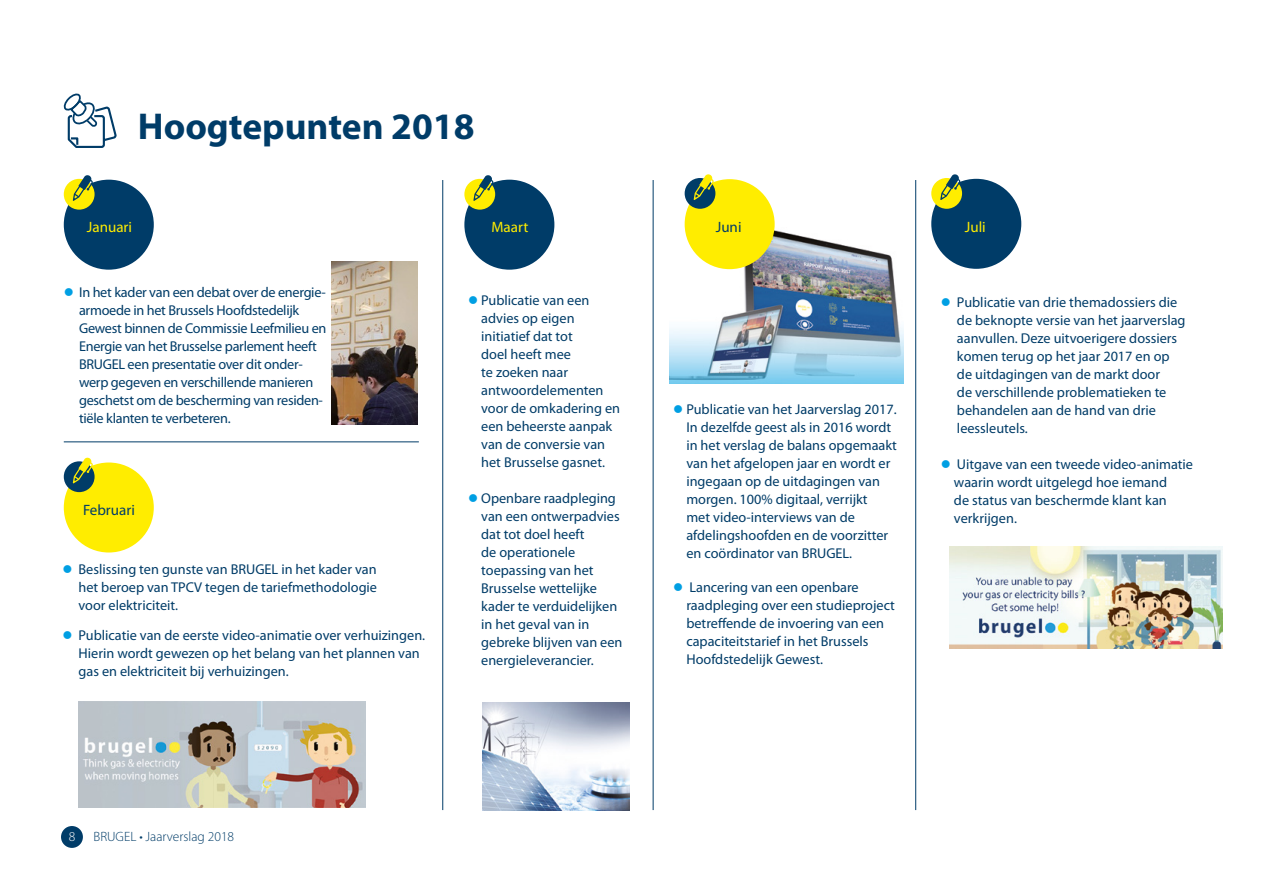
<style>
.page{position:relative;width:1263px;height:893px;background:#fff}
.page>*{position:absolute;margin:0;border:0;box-sizing:border-box;transform-origin:0 0}
.t1{font:700 37.5px "Myriad Pro";color:#003c68}
.t2{font:15px "Myriad Pro";color:#ffed00}
.t3{font:15px "Myriad Pro";color:#003c68}
.t4{font:14.25px/18px "Myriad Pro";color:#003c68}
.t5{font:14.25px/18px "Myriad Pro";letter-spacing:-.02em;color:#003c68}
.t6{font:300 13.5px "Myriad Pro";color:#003c68}
.t7{font:300 13.5px "Myriad Pro";color:#fff}
.s1{color:#009fe3}
</style>
<div class="page">
<svg style="left:64px;top:93px;width:53px;height:55px"></svg>
<hr style="left:442px;top:180px;width:1px;height:630px;background:#003c68">
<hr style="left:653px;top:180px;width:1px;height:630px;background:#003c68">
<hr style="left:915px;top:180px;width:1px;height:630px;background:#003c68">
<div style="left:64px;top:462px;width:90px;height:90px;background:#ffed00;border-radius:50%"></div>
<div style="left:64px;top:461px;width:31px;height:31px;background:#003c68;border-radius:50%"></div>
<svg style="left:73px;top:457px;width:20px;height:26px"></svg>
<div style="left:464px;top:180px;width:90px;height:90px;background:#003c68;border-radius:50%"></div>
<div style="left:464px;top:179px;width:31px;height:31px;background:#ffed00;border-radius:50%"></div>
<svg style="left:473px;top:175px;width:20px;height:26px"></svg>
<div style="left:64px;top:180px;width:90px;height:90px;background:#003c68;border-radius:50%"></div>
<div style="left:64px;top:179px;width:31px;height:31px;background:#ffed00;border-radius:50%"></div>
<svg style="left:73px;top:175px;width:20px;height:26px"></svg>
<div style="left:931px;top:179px;width:90px;height:90px;background:#003c68;border-radius:50%"></div>
<div style="left:931px;top:178px;width:31px;height:31px;background:#ffed00;border-radius:50%"></div>
<svg style="left:940px;top:174px;width:20px;height:26px"></svg>
<hr style="left:64px;top:441px;width:355px;height:1px;background:#003c68">
<img style="left:669px;top:230px;width:235px;height:154px">
<div style="left:662px;top:209px;width:71px;height:64px;background:#fff"></div>
<div style="left:685px;top:179px;width:90px;height:90px;background:#ffed00;border-radius:50%"></div>
<div style="left:685px;top:178px;width:30px;height:31px;background:#003c68;border-radius:50%"></div>
<svg style="left:694px;top:174px;width:20px;height:26px"></svg>
<img style="left:332px;top:261px;width:86px;height:163px">
<img style="left:79px;top:702px;width:286px;height:106px">
<img style="left:949px;top:547px;width:274px;height:101px">
<img style="left:483px;top:702px;width:146px;height:108px">
<div style="left:61px;top:826px;width:22px;height:22px;background:#003c68;border-radius:50%"></div>
<h1 class="t1" style="left:138px;top:105px;width:338px">Hoogtepunten 2018</h1>
<p class="t2" style="left:87px;top:219px;width:47px">Januari</p>
<p class="t2" style="left:491px;top:219px;width:38px">Maart</p>
<p class="t3" style="left:716px;top:218px;width:27px">Juni</p>
<p class="t2" style="left:965px;top:218px;width:22px">Juli</p>
<p class="t5" style="left:79px;top:283px;width:249px;text-indent:-15px"><span class="s1">●</span> In het kader van een debat over de energie&shy;armoede in het Brussels Hoofdstedelijk Gewest binnen de Commissie Leefmilieu en Energie van het Brusselse parlement heeft BRUGEL een presentatie over dit onder&shy;werp gegeven en verschillende manieren geschetst om de bescherming van residen&shy;tiële klanten te verbeteren.</p>
<p class="t4" style="left:957px;top:293px;width:230px;text-indent:-16px"><span class="s1">●</span> Publicatie van drie themadossiers die de beknopte versie van het jaarverslag aanvullen. Deze uitvoerigere dossiers komen terug op het jaar 2017 en op de uitdagingen van de markt door<br>de verschillende problematieken te behandelen aan de hand van drie leessleutels.</p>
<p class="t4" style="left:954px;top:455px;width:241px;text-indent:-13px"><span class="s1">●</span> Uitgave van een tweede video-animatie waarin wordt uitgelegd hoe iemand<br>de status van beschermde klant kan verkrijgen.</p>
<p class="t4" style="left:79px;top:561px;width:300px;text-align:justify;text-indent:-16px"><span class="s1">●</span> Beslissing ten gunste van BRUGEL in het kader van het beroep van TPCV tegen de tariefmethodologie voor elektriciteit.</p>
<p class="t4" style="left:79px;top:627px;width:348px;text-indent:-16px"><span class="s1">●</span> Publicatie van de eerste video-animatie over verhuizingen.<br>Hierin wordt gewezen op het belang van het plannen van gas en elektriciteit bij verhuizingen.</p>
<p class="t4" style="left:481px;top:292px;width:140px;text-indent:-13px"><span class="s1">●</span> Publicatie van een advies op eigen initiatief dat tot<br>doel heeft mee<br>te zoeken naar antwoordelementen voor de omkadering en een beheerste aanpak van de conversie van het Brusselse gasnet.</p>
<p class="t4" style="left:481px;top:490px;width:143px;text-indent:-13px"><span class="s1">●</span> Openbare raadpleging van een ontwerpadvies dat tot doel heeft<br>de operationele toepassing van het<br>Brusselse wettelijke kader te verduidelijken in het geval van in gebreke blijven van een energieleverancier.</p>
<p class="t4" style="left:686px;top:400px;width:212px;text-indent:-13px"><span class="s1">●</span> Publicatie van het Jaarverslag 2017.<br>In dezelfde geest als in 2016 wordt in het verslag de balans opgemaakt van het afgelopen jaar en wordt er ingegaan op de uitdagingen van morgen. 100% digitaal, verrijkt<br>met video-interviews van de afdelingshoofden en de voorzitter en coördinator van BRUGEL.</p>
<p class="t4" style="left:686px;top:579px;width:210px;text-indent:-13px"><span class="s1">●</span> Lancering van een openbare raadpleging over een studieproject betreffende de invoering van een capaciteitstarief in het Brussels<br>Hoofdstedelijk Gewest.</p>
<p class="t3" style="left:83px;top:502px;width:53px">Februari</p>
<p class="t7" style="left:69px;top:829px;width:8px">8</p>
<p class="t6" style="left:94px;top:829px;width:142px">BRUGEL • Jaarverslag 2018</p>
</div>
